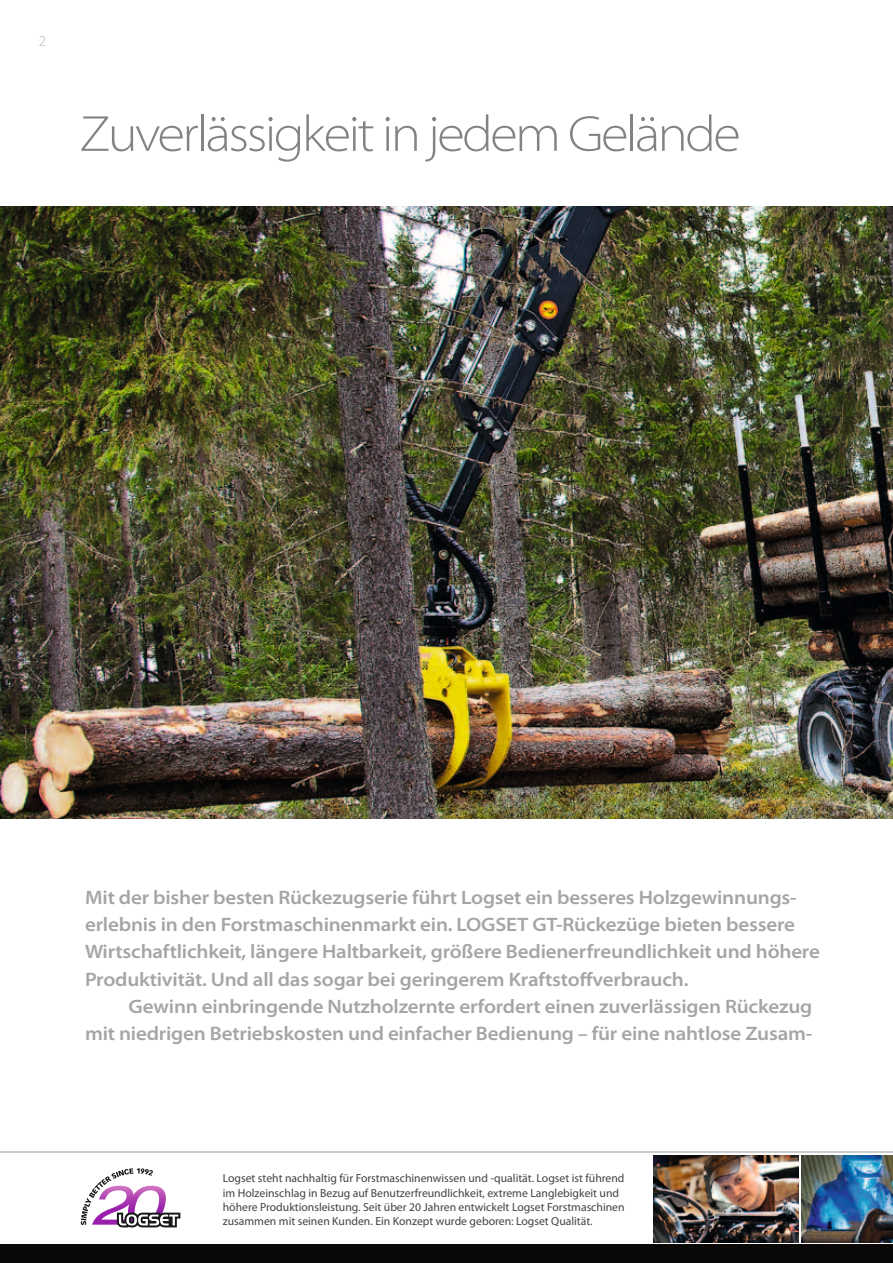
<style>
.page{position:relative;width:893px;height:1263px;background:#fff}
.page>*{position:absolute;margin:0;border:0;box-sizing:border-box;transform-origin:0 0}
.t1{font:300 semi-expanded 51px "Myriad Pro";letter-spacing:-.05em;color:#838382}
.t2{font:600 semi-expanded 19.5px/27px "Myriad Pro";letter-spacing:-.01em;color:#a5a5a5}
.t3{font:300 15px "Myriad Pro";color:#b1b1b1}
.t4{font:11.7px/14.2px "Myriad Pro";color:#424241}
</style>
<div class="page">
<img style="left:0;top:206px;width:893px;height:612px">
<div style="left:0;top:1245px;width:893px;height:18px;background:#0a0908"></div>
<svg style="left:81px;top:1168px;width:99px;height:59px"></svg>
<hr style="left:0;top:1151px;width:893px;height:2px;background:#bcbdbf">
<img style="left:653px;top:1155px;width:146px;height:87px">
<img style="left:801px;top:1155px;width:92px;height:87px">
<p class="t3" style="left:39px;top:32px;width:9px">2</p>
<h1 class="t1" style="left:79px;top:103px;width:663px">Zuverlässigkeit in jedem Gelände</h1>
<p class="t2" style="left:85px;top:884px;width:736px">Mit der bisher besten Rückezugserie führt Logset ein besseres Holzgewinnungs&shy;erlebnis in den Forstmaschinenmarkt ein. LOGSET GT-Rückezüge bieten bessere Wirtschaftlichkeit, längere Haltbarkeit, größere Bedienerfreundlichkeit und höhere Produktivität. Und all das sogar bei geringerem Kraftstoffverbrauch.</p>
<p class="t2" style="left:85px;top:992px;width:729px;text-align:right">Gewinn einbringende Nutzholzernte erfordert einen zuverlässigen Rückezug<br>mit niedrigen Betriebskosten und einfacher Bedienung – für eine nahtlose Zusam-</p>
<p class="t4" style="left:223px;top:1171px;width:403px">Logset steht nachhaltig für Forstmaschinenwissen und -qualität. Logset ist führend im Holzeinschlag in Bezug auf Benutzerfreundlichkeit, extreme Langlebigkeit und höhere Produktionsleistung. Seit über 20 Jahren entwickelt Logset Forstmaschinen zusammen mit seinen Kunden. Ein Konzept wurde geboren: Logset Qualität.</p>
</div>
